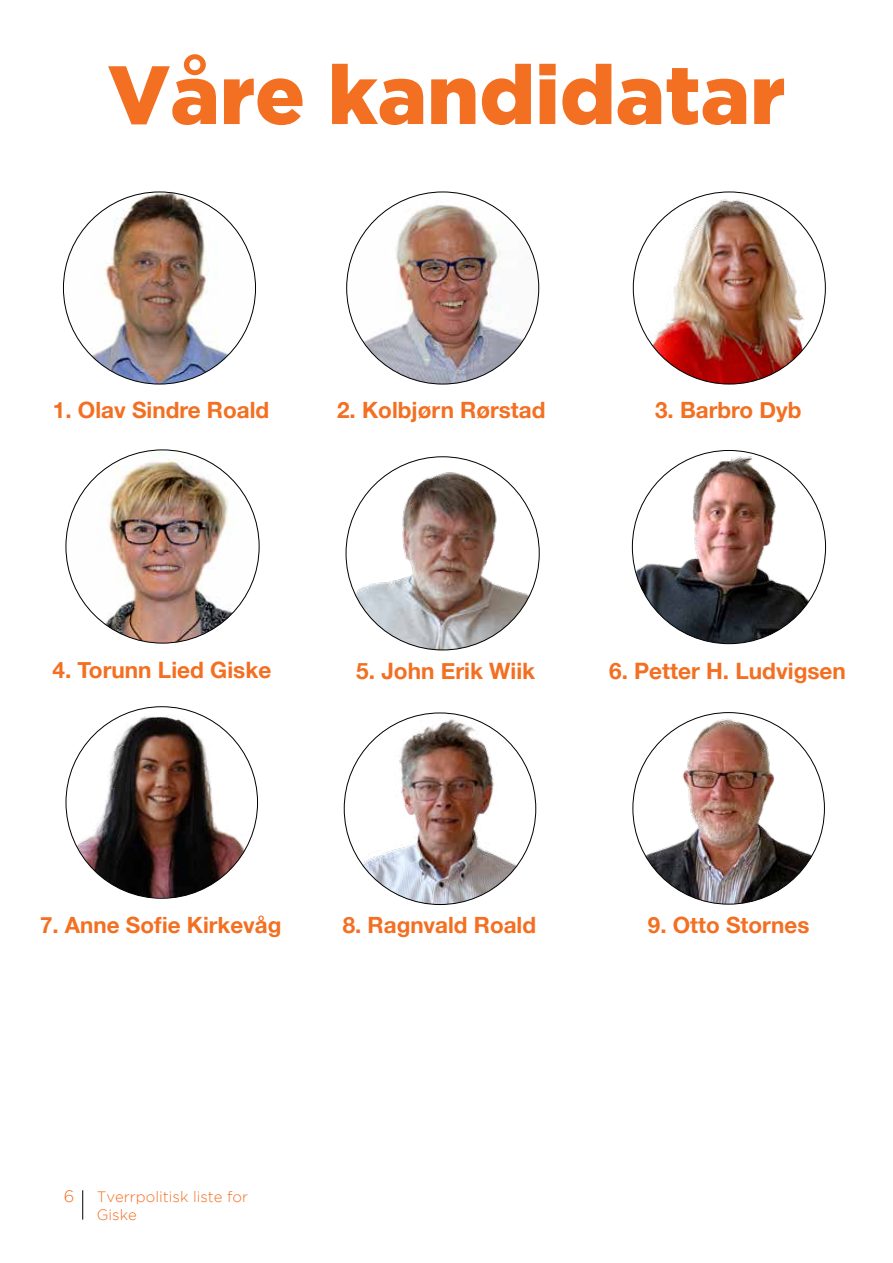
<style>
.page{position:relative;width:893px;height:1263px;background:#fff}
.page>*{position:absolute;margin:0;border:0;box-sizing:border-box;transform-origin:0 0}
.t1{font:900 82.5px "Gotham";color:#f36f21}
.t2{font:700 22.65px "Helvetica Neue";color:#f36f21}
.t3{font:700 22.5px "Helvetica Neue";color:#f36f21}
.t4{font:700 22.35px "Helvetica Neue";color:#f36f21}
.t5{font:300 16.5px "Gotham";color:#f36f21}
.t6{font:300 15px/18px "Gotham";color:#f36f21}
</style>
<div class="page">
<svg style="left:82px;top:1190px;width:1px;height:29px"></svg>
<img style="left:633px;top:192px;width:192px;height:192px;border-radius:96px">
<img style="left:63px;top:192px;width:193px;height:192px;border-radius:96px">
<img style="left:347px;top:192px;width:192px;height:192px;border-radius:96px">
<img style="left:632px;top:450px;width:193px;height:194px;border-radius:97px">
<img style="left:346px;top:457px;width:193px;height:193px;border-radius:97px">
<img style="left:66px;top:450px;width:193px;height:193px;border-radius:97px">
<img style="left:344px;top:713px;width:192px;height:191px;border-radius:96px">
<img style="left:66px;top:707px;width:192px;height:191px">
<img style="left:633px;top:713px;width:191px;height:191px;border-radius:96px">
<h1 class="t1" style="left:108px;top:47px;width:679px">Våre kandidatar</h1>
<p class="t3" style="left:53px;top:393px;width:218px">1. Olav Sindre Roald</p>
<p class="t3" style="left:337px;top:393px;width:210px">2. Kolbjørn Rørstad</p>
<p class="t3" style="left:655px;top:393px;width:148px">3. Barbro Dyb</p>
<p class="t2" style="left:52px;top:652px;width:220px">4. Torunn Lied Giske</p>
<p class="t2" style="left:356px;top:653px;width:181px">5. John Erik Wiik</p>
<p class="t2" style="left:609px;top:653px;width:238px">6. Petter H. Ludvigsen</p>
<p class="t4" style="left:40px;top:907px;width:243px">7. Anne Sofie Kirkevåg</p>
<p class="t4" style="left:343px;top:907px;width:195px">8. Ragnvald Roald</p>
<p class="t4" style="left:648px;top:907px;width:163px">9. Otto Stornes</p>
<p class="t5" style="left:64px;top:1187px;width:12px">6</p>
<p class="t6" style="left:97px;top:1188px;width:153px">Tverrpolitisk liste for<br>Giske</p>
</div>
